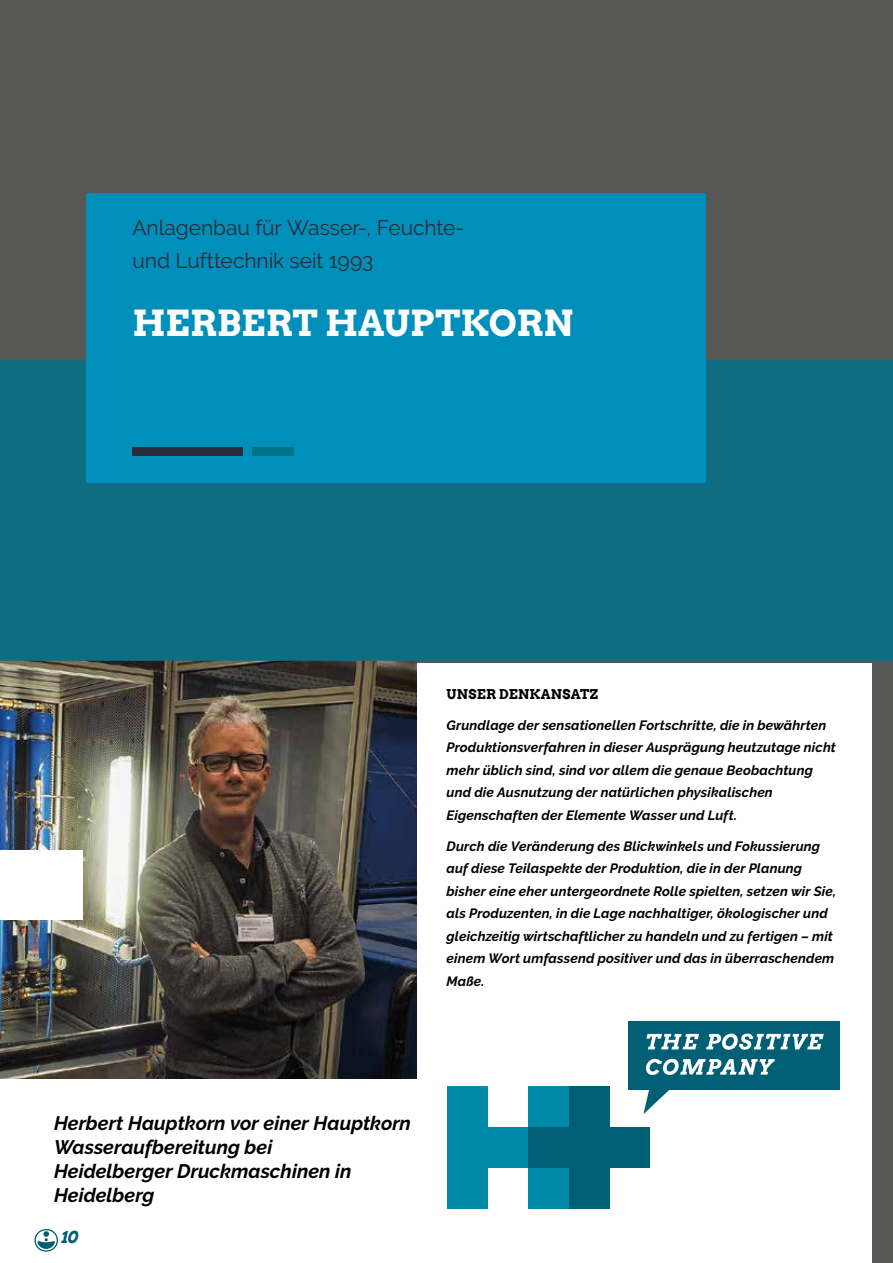
<style>
.page{position:relative;width:893px;height:1263px;background:#575756}
.page>*{position:absolute;margin:0;border:0;box-sizing:border-box;transform-origin:0 0}
.t1{font:700 36px "Arvo";color:#fff}
.t2{font:21px/33px "Raleway";letter-spacing:-.005em;color:#2d2b37}
.t3{font:italic 700 19.5px/24px "Raleway";color:#000}
.t4{font:italic 700 16.5px "Arvo";color:#005e75}
.t5{font:italic 700 13.5px/22.5px "Raleway";letter-spacing:.01em;color:#000}
.t6{font:700 13.5px "Arvo";letter-spacing:.025em;color:#000}
</style>
<div class="page">
<div style="left:0;top:663px;width:872px;height:600px;background:#fff"></div>
<img style="left:0;top:660px;width:417px;height:419px">
<div style="left:0;top:360px;width:893px;height:300px;background:#0f6d81"></div>
<div style="left:87px;top:193px;width:619px;height:290px;background:#008fba"></div>
<div style="left:132px;top:447px;width:111px;height:9px;background:#2d2b37"></div>
<div style="left:252px;top:447px;width:41px;height:9px;background:#00738b"></div>
<div style="left:0;top:851px;width:83px;height:69px;background:#fff"></div>
<div style="left:628px;top:1021px;width:212px;height:68px;background:#005e75"></div>
<div style="left:448px;top:1087px;width:40px;height:122px;background:#0089a8"></div>
<div style="left:529px;top:1087px;width:40px;height:122px;background:#0089a8"></div>
<div style="left:448px;top:1127px;width:121px;height:41px;background:#0089a8"></div>
<div style="left:529px;top:1127px;width:121px;height:41px;background:#005e75"></div>
<div style="left:569px;top:1087px;width:41px;height:122px;background:#005e75"></div>
<svg style="left:643px;top:1033px;width:181px;height:81px"></svg>
<svg style="left:34px;top:1229px;width:24px;height:23px"></svg>
<h2 class="t2" style="left:132px;top:211px;width:333px">Anlagenbau für Wasser-, Feuchte&shy;und Lufttechnik seit 1993</h2>
<h1 class="t1" style="left:132px;top:300px;width:442px">HERBERT HAUPTKORN</h1>
<p class="t6" style="left:446px;top:685px;width:153px">UNSER DENKANSATZ</p>
<p class="t5" style="left:446px;top:714px;width:391px">Grundlage der sensationellen Fortschritte, die in bewährten Produktionsverfahren in dieser Ausprägung heutzutage nicht mehr üblich sind, sind vor allem die genaue Beobachtung und die Ausnutzung der natürlichen physikalischen Eigenschaften der Elemente Wasser und Luft.</p>
<p class="t5" style="left:446px;top:835px;width:391px">Durch die Veränderung des Blickwinkels und Fokussierung auf diese Teilaspekte der Produktion, die in der Planung bisher eine eher untergeordnete Rolle spielten, setzen wir Sie, als Produzenten, in die Lage nachhaltiger, ökologischer und gleichzeitig wirtschaftlicher zu handeln und zu fertigen – mit einem Wort umfassend positiver und das in überraschendem Maße.</p>
<h3 class="t3" style="left:54px;top:1111px;width:358px">Herbert Hauptkorn vor einer Hauptkorn<br>Wasseraufbereitung bei<br>Heidelberger Druckmaschinen in<br>Heidelberg</h3>
<p class="t4" style="left:61px;top:1227px;width:19px">10</p>
</div>
